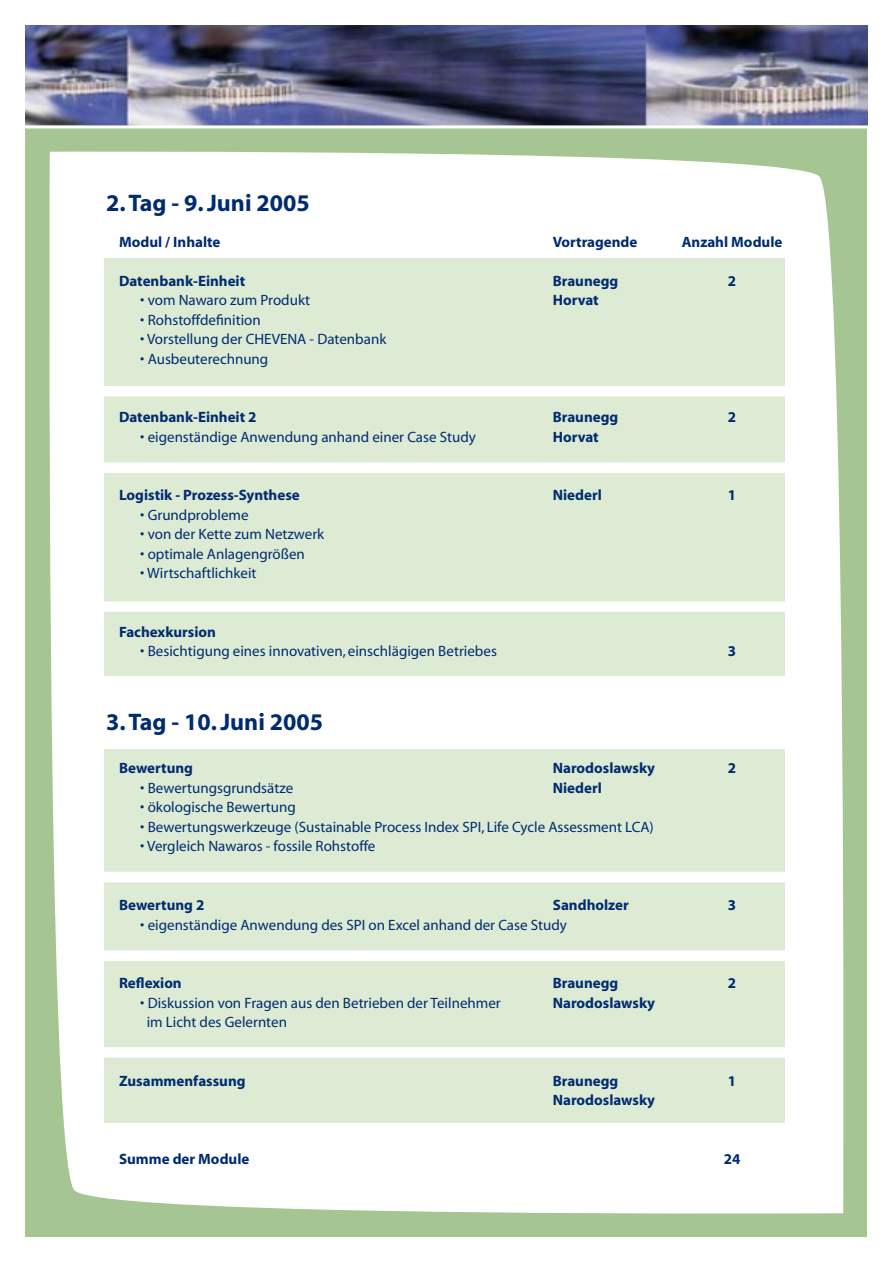
<style>
.page{position:relative;width:893px;height:1263px;background:#fff}
.page>*{position:absolute;margin:0;border:0;box-sizing:border-box;transform-origin:0 0}
.t1{font:700 24px "Myriad";color:#002b70}
.t2{font:15px "Myriad";color:#002b70}
.t3{font:700 15px "Myriad";color:#002b70}
</style>
<div class="page">
<div style="left:26px;top:26px;width:841px;height:1211px;background:#a5c592"></div>
<div style="left:49px;top:151px;width:795px;height:1063px;background:#fff"></div>
<img style="left:26px;top:26px;width:841px;height:99px">
<hr style="left:21px;top:125px;width:851px;height:3px;background:#fff">
<div style="left:104px;top:259px;width:680px;height:417px;background:#ddebd4"></div>
<div style="left:104px;top:749px;width:680px;height:374px;background:#ddebd4"></div>
<div style="left:85px;top:386px;width:723px;height:10px;background:#fff"></div>
<div style="left:85px;top:462px;width:723px;height:11px;background:#fff"></div>
<div style="left:84px;top:601px;width:723px;height:11px;background:#fff"></div>
<div style="left:84px;top:872px;width:723px;height:10px;background:#fff"></div>
<div style="left:84px;top:950px;width:723px;height:11px;background:#fff"></div>
<div style="left:84px;top:1047px;width:723px;height:11px;background:#fff"></div>
<p class="t1" style="left:106px;top:190px;width:205px">2. Tag - 9. Juni 2005</p>
<p class="t3" style="left:119px;top:234px;width:103px">Modul / Inhalte</p>
<p class="t3" style="left:119px;top:273px;width:128px">Datenbank-Einheit</p>
<p class="t2" style="left:140px;top:293px;width:171px">• vom Nawaro zum Produkt</p>
<p class="t2" style="left:140px;top:312px;width:122px">• Rohstoffdefinition</p>
<p class="t2" style="left:140px;top:332px;width:248px">• Vorstellung der CHEVENA - Datenbank</p>
<p class="t2" style="left:140px;top:351px;width:130px">• Ausbeuterechnung</p>
<p class="t3" style="left:553px;top:234px;width:86px">Vortragende</p>
<p class="t3" style="left:553px;top:273px;width:67px">Braunegg</p>
<p class="t3" style="left:553px;top:293px;width:48px">Horvat</p>
<p class="t3" style="left:682px;top:234px;width:102px">Anzahl Module</p>
<p class="t3" style="left:728px;top:273px;width:10px">2</p>
<p class="t3" style="left:119px;top:410px;width:139px">Datenbank-Einheit 2</p>
<p class="t2" style="left:140px;top:429px;width:337px">• eigenständige Anwendung anhand einer Case Study</p>
<p class="t3" style="left:553px;top:410px;width:67px">Braunegg</p>
<p class="t3" style="left:553px;top:429px;width:48px">Horvat</p>
<p class="t3" style="left:728px;top:410px;width:10px">2</p>
<p class="t3" style="left:119px;top:488px;width:182px">Logistik - Prozess-Synthese</p>
<p class="t2" style="left:140px;top:507px;width:110px">• Grundprobleme</p>
<p class="t2" style="left:140px;top:527px;width:185px">• von der Kette zum Netzwerk</p>
<p class="t2" style="left:140px;top:546px;width:166px">• optimale Anlagengrößen</p>
<p class="t2" style="left:140px;top:566px;width:118px">• Wirtschaftlichkeit</p>
<p class="t3" style="left:553px;top:488px;width:51px">Niederl</p>
<p class="t3" style="left:728px;top:488px;width:10px">1</p>
<p class="t3" style="left:119px;top:624px;width:98px">Fachexkursion</p>
<p class="t2" style="left:140px;top:644px;width:358px">• Besichtigung eines innovativen, einschlägigen Betriebes</p>
<p class="t3" style="left:728px;top:644px;width:10px">3</p>
<p class="t1" style="left:106px;top:710px;width:218px">3. Tag - 10. Juni 2005</p>
<p class="t3" style="left:553px;top:761px;width:104px">Narodoslawsky</p>
<p class="t3" style="left:553px;top:780px;width:51px">Niederl</p>
<p class="t3" style="left:119px;top:761px;width:75px">Bewertung</p>
<p class="t2" style="left:140px;top:780px;width:154px">• Bewertungsgrundsätze</p>
<p class="t2" style="left:140px;top:800px;width:157px">• ökologische Bewertung</p>
<p class="t2" style="left:140px;top:819px;width:515px">• Bewertungswerkzeuge (Sustainable Process Index SPI, Life Cycle Assessment LCA)</p>
<p class="t2" style="left:140px;top:839px;width:237px">• Vergleich Nawaros - fossile Rohstoffe</p>
<p class="t3" style="left:728px;top:761px;width:10px">2</p>
<p class="t3" style="left:553px;top:897px;width:77px">Sandholzer</p>
<p class="t3" style="left:119px;top:897px;width:87px">Bewertung 2</p>
<p class="t2" style="left:140px;top:917px;width:428px">• eigenständige Anwendung des SPI on Excel anhand der Case Study</p>
<p class="t3" style="left:728px;top:897px;width:10px">3</p>
<p class="t3" style="left:119px;top:975px;width:64px">Reflexion</p>
<p class="t2" style="left:140px;top:995px;width:362px">• Diskussion von Fragen aus den Betrieben der Teilnehmer</p>
<p class="t2" style="left:147px;top:1014px;width:142px">im Licht des Gelernten</p>
<p class="t3" style="left:553px;top:975px;width:67px">Braunegg</p>
<p class="t3" style="left:553px;top:995px;width:104px">Narodoslawsky</p>
<p class="t3" style="left:728px;top:975px;width:10px">2</p>
<p class="t3" style="left:119px;top:1073px;width:128px">Zusammenfassung</p>
<p class="t3" style="left:553px;top:1073px;width:67px">Braunegg</p>
<p class="t3" style="left:553px;top:1092px;width:104px">Narodoslawsky</p>
<p class="t3" style="left:728px;top:1073px;width:10px">1</p>
<p class="t3" style="left:119px;top:1151px;width:132px">Summe der Module</p>
<p class="t3" style="left:724px;top:1151px;width:18px">24</p>
</div>
